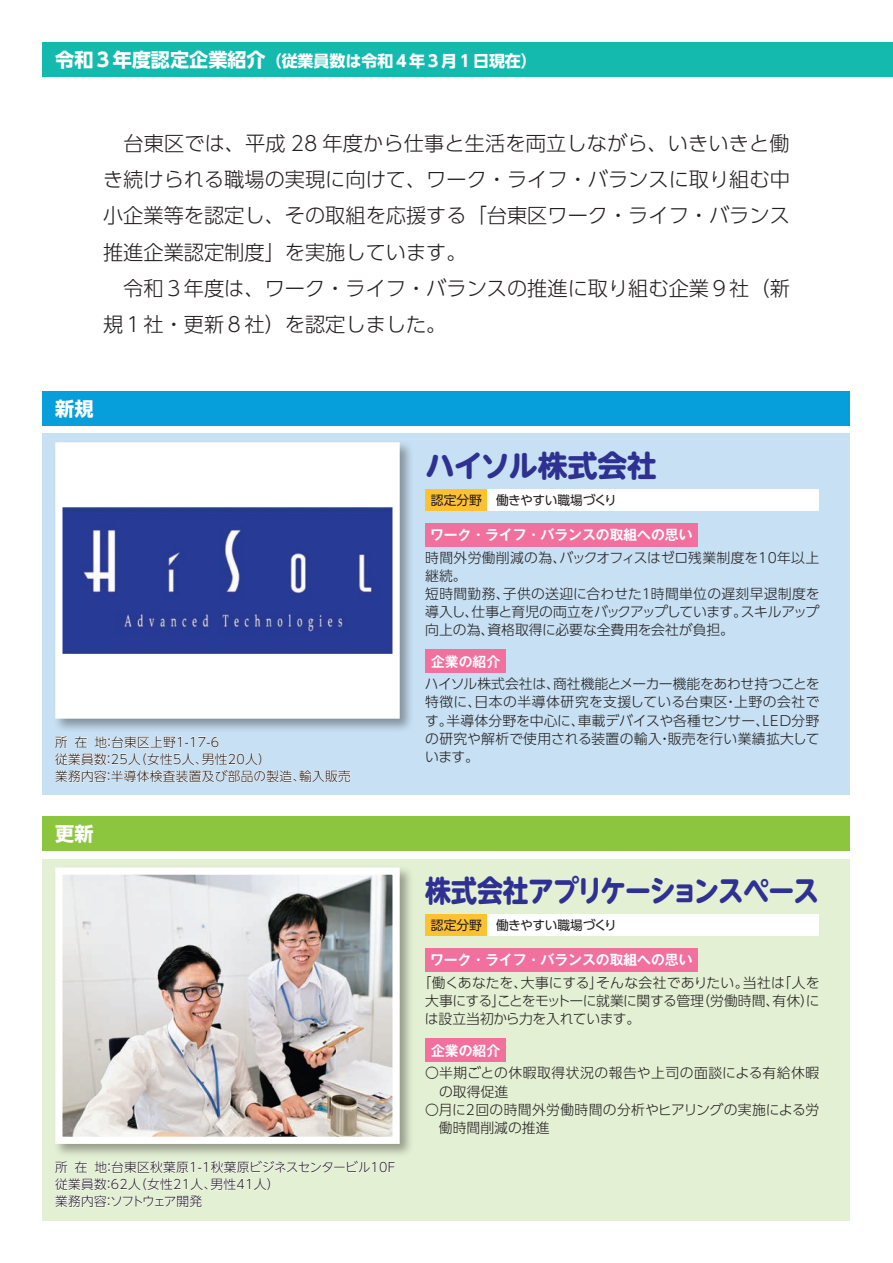
<style>
.page{position:relative;width:893px;height:1263px;background:#fff}
.page>*{position:absolute;margin:0;border:0;box-sizing:border-box;transform-origin:0 0}
.t1{font:700 29.7px "UD Shin M Go Pr 6 N";letter-spacing:-.04em;color:#2e3092;scale:.87 1}
.t2{font:700 29.7px "UD Shin M Go Pr 6 N";letter-spacing:-.005em;color:#2e3092}
.t3{font:300 20.25px/36.2px "UD Shin Go Pr 6 N";color:#231f20}
.t4{font:700 19.2px "UD Shin Go NT Pro";color:#fff}
.t5{font:700 15.9px "UD Shin Go NT Pro";color:#fff}
.t6{font:300 13.8px "UD Shin Go Pr 6 N";color:#231f20}
.t7{font:300 13.8px/18.1px "UD Shin Go Pr 6 N";letter-spacing:.025em;color:#231f20}
.t8{font:700 13.8px "Gothic MB101 Pro De";color:#fff}
.t9{font:300 13.8px/18.1px "UD Shin Go Pr 6 N";letter-spacing:-.025em;color:#231f20}
.t10{font:300 13.8px "UD Shin Go Pr 6 N";letter-spacing:.035em;color:#231f20}
.t11{font:300 13.8px "UD Shin Go Pr 6 N";letter-spacing:-.04em;color:#231f20}
.t12{font:300 13.8px "UD Shin Go Pr 6 N";letter-spacing:-.035em;color:#231f20}
.t13{font:300 13.8px "UD Shin Go Pr 6 N";letter-spacing:.04em;color:#231f20}
.t14{font:300 13.8px "UD Shin Go Pr 6 N";letter-spacing:.02em;color:#231f20}
.t15{font:300 12.75px/17px "UD Shin Go NT Pro";letter-spacing:.02em;color:#231f20}
.t16{font:12.75px "UD Shin Go Pr 6 N";letter-spacing:-.025em;color:#231f20}
</style>
<div class="page">
<div style="left:43px;top:434px;width:807px;height:361px;background:#c7e0f3"></div>
<div style="left:43px;top:859px;width:807px;height:361px;background:#e4f0d4"></div>
<div style="left:53px;top:440px;width:361px;height:293px;background:#231f20;opacity:.4"></div>
<div style="left:59px;top:446px;width:337px;height:269px;background:#fff"></div>
<img style="left:63px;top:508px;width:329px;height:145px">
<div style="left:55px;top:442px;width:345px;height:277px;border:7px solid #fff"></div>
<div style="left:53px;top:865px;width:361px;height:293px;background:#231f20;opacity:.4"></div>
<img style="left:63px;top:875px;width:329px;height:261px">
<div style="left:55px;top:867px;width:345px;height:277px;border:7px solid #fff"></div>
<div style="left:425px;top:489px;width:63px;height:21px;background:#fec231"></div>
<div style="left:488px;top:489px;width:331px;height:21px;background:#fff"></div>
<div style="left:425px;top:914px;width:63px;height:21px;background:#fec231"></div>
<div style="left:488px;top:914px;width:331px;height:21px;background:#fff"></div>
<svg style="left:55px;top:735px;width:296px;height:48px"></svg>
<svg style="left:55px;top:1160px;width:340px;height:48px"></svg>
<div style="left:425px;top:523px;width:272px;height:23px;background:#f1709d"></div>
<div style="left:425px;top:649px;width:81px;height:24px;background:#f1709d"></div>
<div style="left:425px;top:948px;width:272px;height:24px;background:#f1709d"></div>
<div style="left:425px;top:1039px;width:81px;height:23px;background:#f1709d"></div>
<div style="left:43px;top:43px;width:850px;height:34px;background:#15baaf"></div>
<div style="left:43px;top:391px;width:807px;height:34px;background:#069edb"></div>
<div style="left:43px;top:816px;width:807px;height:34px;background:#8bc63e"></div>
<h3 class="t4" style="left:55px;top:44px;width:212px">令和３年度認定企業紹介</h3>
<p class="t5" style="left:266px;top:48px;width:273px">（従業員数は令和４年３月１日現在(</p>
<h2 class="t3" style="left:103px;top:125px;width:688px">　台東区では、平成 28 年度から仕事と生活を両立しながら、いきいきと働き続けられる職場の実現に向けて、ワーク・ライフ・バランスに取り組む中小企業等を認定し、その取組を応援する「台東区ワーク・ライフ・バランス推進企業認定制度」を実施しています。<br>　令和３年度は、ワーク・ライフ・バランスの推進に取り組む企業９社（新規１社・更新８社）を認定しました。</h2>
<h3 class="t4" style="left:55px;top:392px;width:40px">新規</h3>
<h1 class="t2" style="left:425px;top:440px;width:233px">ハイソル株式会社</h1>
<p class="t16" style="left:431px;top:489px;width:52px">認定分野</p>
<p class="t16" style="left:496px;top:489px;width:123px">働きやすい職場づくり</p>
<p class="t8" style="left:430px;top:523px;width:264px">ワーク・ライフ・バランスの取組への思い</p>
<p class="t6" style="left:560px;top:546px;width:261px">バックオフィスはゼロ残業制度を10年以上</p>
<p class="t7" style="left:425px;top:548px;width:143px">時間外労働削減の為、継続。</p>
<p class="t6" style="left:503px;top:583px;width:141px">子供の送迎に合わせた</p>
<p class="t6" style="left:425px;top:583px;width:86px">短時間勤務、</p>
<p class="t14" style="left:651px;top:583px;width:170px">時間単位の遅刻早退制度を</p>
<p class="t6" style="left:639px;top:583px;width:15px">１</p>
<p class="t11" style="left:425px;top:601px;width:323px">導入し仕事と育児の両立をバックアップしています。</p>
<p class="t6" style="left:464px;top:601px;width:15px">、</p>
<p class="t6" style="left:487px;top:619px;width:248px">資格取得に必要な全費用を会社が負担。</p>
<p class="t6" style="left:741px;top:601px;width:80px">スキルアップ</p>
<p class="t6" style="left:425px;top:619px;width:71px">向上の為、</p>
<p class="t8" style="left:431px;top:650px;width:71px">企業の紹介</p>
<p class="t6" style="left:425px;top:673px;width:136px">ハイソル株式会社は、</p>
<p class="t9" style="left:553px;top:674px;width:268px">商社機能とメーカー機能をあわせ持つことを</p>
<p class="t6" style="left:425px;top:691px;width:57px">特徴に、</p>
<p class="t13" style="left:475px;top:691px;width:254px">日本の半導体研究を支援している台東区</p>
<p class="t6" style="left:734px;top:691px;width:87px">上野の会社で</p>
<p class="t6" style="left:724px;top:691px;width:15px">・</p>
<p class="t15" style="left:55px;top:733px;width:14px">所</p>
<p class="t15" style="left:95px;top:733px;width:126px">地台東区上野1-17-6</p>
<p class="t15" style="left:75px;top:733px;width:14px">在</p>
<p class="t15" style="left:103px;top:733px;width:14px">：</p>
<p class="t15" style="left:103px;top:750px;width:107px">：25 （人女性5人、</p>
<p class="t15" style="left:202px;top:750px;width:71px">男性20人(</p>
<p class="t15" style="left:55px;top:750px;width:53px">従業員数</p>
<p class="t15" style="left:55px;top:767px;width:251px">業務内容半導体検査装置及び部品の製造、</p>
<p class="t15" style="left:299px;top:767px;width:53px">輸入販売</p>
<p class="t15" style="left:103px;top:767px;width:14px">：</p>
<h3 class="t4" style="left:55px;top:818px;width:40px">更新</h3>
<p class="t15" style="left:95px;top:1158px;width:303px">地台東区秋葉原1-1秋葉原ビジネスセンタービル10F</p>
<p class="t15" style="left:55px;top:1158px;width:14px">所</p>
<p class="t15" style="left:75px;top:1158px;width:14px">在</p>
<p class="t15" style="left:103px;top:1158px;width:14px">：</p>
<p class="t15" style="left:103px;top:1175px;width:115px">：62 （人女性21人、</p>
<p class="t15" style="left:210px;top:1175px;width:71px">男性41人(</p>
<p class="t15" style="left:55px;top:1175px;width:148px">従業員数<br>業務内容ソフトウェア開発</p>
<p class="t15" style="left:103px;top:1192px;width:14px">：</p>
<p class="t6" style="left:578px;top:709px;width:193px">車載デバイスや各種センサー、</p>
<p class="t6" style="left:447px;top:709px;width:139px">半導体分野を中心に、</p>
<p class="t6" style="left:762px;top:709px;width:58px">LED分野</p>
<p class="t7" style="left:425px;top:711px;width:396px">す。<br>の研究や解析で使用される装置の輸入販売を行い業績拡大して</p>
<p class="t6" style="left:658px;top:727px;width:15px">・</p>
<p class="t6" style="left:425px;top:745px;width:55px">います。</p>
<h1 class="t1" style="left:425px;top:865px;width:454px">株式会社アプリケーションスペース</h1>
<p class="t16" style="left:431px;top:914px;width:52px">認定分野</p>
<p class="t16" style="left:496px;top:914px;width:123px">働きやすい職場づくり</p>
<p class="t8" style="left:430px;top:948px;width:264px">ワーク・ライフ・バランスの取組への思い</p>
<p class="t6" style="left:418px;top:972px;width:111px">「働くあなたを、</p>
<p class="t6" style="left:778px;top:972px;width:43px">「人を</p>
<p class="t6" style="left:521px;top:972px;width:84px">大事にする」</p>
<p class="t6" style="left:596px;top:972px;width:154px">そんな会社でありたい。</p>
<p class="t6" style="left:743px;top:972px;width:44px">当社は</p>
<p class="t6" style="left:696px;top:990px;width:84px">（労働時間、</p>
<p class="t6" style="left:772px;top:990px;width:49px">有休に）</p>
<p class="t12" style="left:425px;top:990px;width:280px">大事にすることをモットーに就業に関する管理</p>
<p class="t9" style="left:425px;top:991px;width:217px;text-indent:67px">」<br>は設立当初から力を入れています。</p>
<p class="t8" style="left:431px;top:1039px;width:71px">企業の紹介</p>
<p class="t10" style="left:425px;top:1062px;width:396px">〇半期ごとの休暇取得状況の報告や上司の面談による有給休暇</p>
<p class="t6" style="left:439px;top:1080px;width:71px">の取得促進</p>
<p class="t7" style="left:425px;top:1100px;width:395px">〇月に2回の時間外労働時間の分析やヒアリングの実施による労</p>
<p class="t6" style="left:439px;top:1116px;width:112px">働時間削減の推進</p>
</div>
